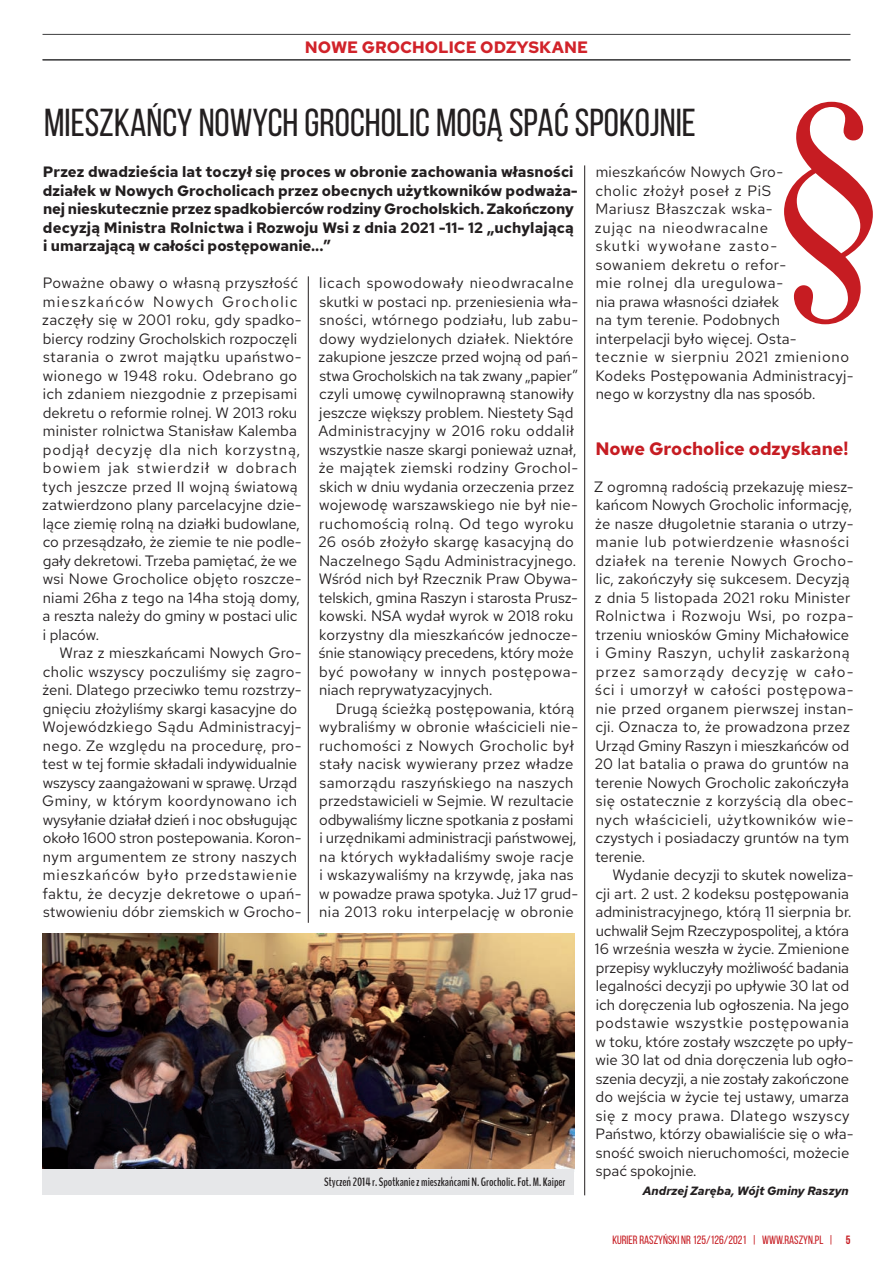
<style>
.page{position:relative;width:893px;height:1263px;background:#fff}
.page>*{position:absolute;margin:0;border:0;box-sizing:border-box;transform-origin:0 0}
._01_tytul{font:39px "Bebas Neue";color:#231f20}
._03_tekst{font:700 18px "Red Hat Text";color:#c61c22}
.t1{font:700 16.5px "Red Hat Text";color:#d1232a}
._03_tekst-2{font:15px/18.5px "Red Hat Text";letter-spacing:.01em;color:#231f20}
._03_tekst-3{font:700 15px/18.5px "Red Hat Text";color:#231f20}
._04_podpis_zdjecia{font:700 12px "Bench Nine";color:#231f20}
.t2{font:12px "Bebas Neue";color:#c61c22}
._03_tekst-4{font:italic 700 12px "Red Hat Text";color:#231f20}
.s1{font-weight:700}
</style>
<div class="page">
<hr style="left:43px;top:34px;width:807px;height:1px;background:#3e3e3f">
<hr style="left:43px;top:59px;width:807px;height:1px;background:#3e3e3f">
<hr style="left:43px;top:60px;width:807px;height:1px;background:#3e3e3f">
<hr style="left:308px;top:276px;width:1px;height:647px;background:#231f20">
<hr style="left:584px;top:165px;width:1px;height:1030px;background:#231f20">
<svg style="left:784px;top:102px;width:89px;height:222px"></svg>
<img style="left:43px;top:933px;width:531px;height:236px">
<div style="left:43px;top:1169px;width:531px;height:26px;background:#e6e7e9"></div>
<p class="t1" style="left:305px;top:36px;width:285px">NOWE GROCHOLICE ODZYSKANE</p>
<p class="_01_tytul" style="left:44px;top:101px;width:653px">MIESZKAŃCY NOWYCH GROCHOLIC MOGĄ SPAĆ SPOKOJNIE</p>
<p class="_03_tekst-3" style="left:43px;top:163px;width:537px">Przez dwadzieścia lat toczył się proces w obronie zachowania własności działek w Nowych Grocholicach przez obecnych użytkowników podważa&shy;nej nieskutecznie przez spadkobierców rodziny Grocholskich. Zakończony decyzją Ministra Rolnictwa i Rozwoju Wsi z dnia 2021 -11- 12 „uchylającą i umarzającą w całości postępowanie...”</p>
<p class="_03_tekst-2" style="left:42px;top:273px;width:261px">Poważne obawy o własną przyszłość mieszkańców Nowych Grocholic zaczęły się w 2001 roku, gdy spadko&shy;biercy rodziny Grocholskich rozpoczęli starania o zwrot majątku upaństwo&shy;wionego w 1948 roku. Odebrano go ich zdaniem niezgodnie z przepisami dekretu o reformie rolnej. W 2013 roku minister rolnictwa Stanisław Kalemba podjął decyzję dla nich korzystną, bowiem jak stwierdził w dobrach tych jeszcze przed II wojną światową zatwierdzono plany parcelacyjne dzie&shy;lące ziemię rolną na działki budowlane, co przesądzało, że ziemie te nie podle&shy;gały dekretowi. Trzeba pamiętać, że we wsi Nowe Grocholice objęto roszcze&shy;niami 26ha z tego na 14ha stoją domy, a reszta należy do gminy w postaci ulic i placów.</p>
<p class="_03_tekst-2" style="left:42px;top:643px;width:261px;text-indent:17px">Wraz z mieszkańcami Nowych Gro&shy;cholic wszyscy poczuliśmy się zagro&shy;żeni. Dlatego przeciwko temu rozstrzy&shy;gnięciu złożyliśmy skargi kasacyjne do Wojewódzkiego Sądu Administracyj&shy;nego. Ze względu na procedurę, pro&shy;test w tej formie składali indywidualnie wszyscy zaangażowani w sprawę. Urząd Gminy, w którym koordynowano ich wysyłanie działał dzień i noc obsługując około 1600 stron postepowania. Koron&shy;nym argumentem ze strony naszych mieszkańców było przedstawienie faktu, że decyzje dekretowe o upań&shy;stwowieniu dóbr ziemskich w Grocho-</p>
<p class="_03_tekst-2" style="left:595px;top:162px;width:260px">mieszkańców Nowych Gro-<br>cholic złożył poseł z PiS<br>Mariusz Błaszczak wska-<br>zując na nieodwracalne<br>skutki wywołane zasto-<br>sowaniem dekretu o refor-<br>mie rolnej dla uregulowa-<br>nia prawa własności działek<br>na tym terenie. Podobnych interpelacji było więcej. Osta-<br>tecznie w sierpniu 2021 zmieniono<br>Kodeks Postępowania Administracyj&shy;nego w korzystny dla nas sposób.</p>
<p class="_03_tekst" style="left:595px;top:436px;width:254px">Nowe Grocholice odzyskane!</p>
<p class="_03_tekst-2" style="left:594px;top:477px;width:261px">Z ogromną radością przekazuję miesz&shy;kańcom Nowych Grocholic informację, że nasze długoletnie starania o utrzy&shy;manie lub potwierdzenie własności działek na terenie Nowych Grocho&shy;lic, zakończyły się sukcesem. Decyzją z dnia 5 listopada 2021 roku Minister Rolnictwa i Rozwoju Wsi, po rozpa&shy;trzeniu wniosków Gminy Michałowice i Gminy Raszyn, uchylił zaskarżoną przez samorządy decyzję w cało&shy;ści i umorzył w całości postępowa&shy;nie przed organem pierwszej instan&shy;cji. Oznacza to, że prowadzona przez Urząd Gminy Raszyn i mieszkańców od 20 lat batalia o prawa do gruntów na terenie Nowych Grocholic zakończyła się ostatecznie z korzyścią dla obec&shy;nych właścicieli, użytkowników wie&shy;czystych i posiadaczy gruntów na tym terenie.</p>
<p class="_03_tekst-2" style="left:595px;top:865px;width:260px;text-indent:17px">Wydanie decyzji to skutek noweliza&shy;cji art. 2 ust. 2 kodeksu postępowania administracyjnego, którą 11 sierpnia br. uchwalił Sejm Rzeczypospolitej, a która 16 września weszła w życie. Zmienione przepisy wykluczyły możliwość badania legalności decyzji po upływie 30 lat od ich doręczenia lub ogłoszenia. Na jego podstawie wszystkie postępowania w toku, które zostały wszczęte po upły&shy;wie 30 lat od dnia doręczenia lub ogło&shy;szenia decyzji, a nie zostały zakończone do wejścia w życie tej ustawy, umarza się z mocy prawa. Dlatego wszyscy Państwo, którzy obawialiście się o wła&shy;sność swoich nieruchomości, możecie spać spokojnie.</p>
<p class="_03_tekst-4" style="left:643px;top:1182px;width:208px">Andrzej Zaręba, Wójt Gminy Raszyn</p>
<p class="_03_tekst-2" style="left:318px;top:273px;width:261px">licach spowodowały nieodwracalne skutki w postaci np. przeniesienia wła&shy;sności, wtórnego podziału, lub zabu&shy;dowy wydzielonych działek. Niektóre zakupione jeszcze przed wojną od pań&shy;stwa Grocholskich na tak zwany „papier” czyli umowę cywilnoprawną stanowiły jeszcze większy problem. Niestety Sąd Administracyjny w 2016 roku oddalił wszystkie nasze skargi ponieważ uznał, że majątek ziemski rodziny Grochol&shy;skich w dniu wydania orzeczenia przez wojewodę warszawskiego nie był nie&shy;ruchomością rolną. Od tego wyroku 26 osób złożyło skargę kasacyjną do Naczelnego Sądu Administracyjnego.<br>Wśród nich był Rzecznik Praw Obywa&shy;telskich, gmina Raszyn i starosta Prusz&shy;kowski. NSA wydał wyrok w 2018 roku korzystny dla mieszkańców jednocze&shy;śnie stanowiący precedens, który może być powołany w innych postępowa&shy;niach reprywatyzacyjnych.</p>
<p class="_03_tekst-2" style="left:319px;top:699px;width:261px;text-indent:17px">Drugą ścieżką postępowania, którą wybraliśmy w obronie właścicieli nie&shy;ruchomości z Nowych Grocholic był stały nacisk wywierany przez władze samorządu raszyńskiego na naszych przedstawicieli w Sejmie. W rezultacie odbywaliśmy liczne spotkania z posłami i urzędnikami administracji państwowej, na których wykładaliśmy swoje racje i wskazywaliśmy na krzywdę, jaka nas w powadze prawa spotyka. Już 17 grud&shy;nia 2013 roku interpelację w obronie</p>
<p class="_04_podpis_zdjecia" style="left:324px;top:1174px;width:243px">Styczeń 2014 r. Spotkanie z mieszkańcami N. Grocholic. Fot. M. Kaiper</p>
<p class="t2" style="left:612px;top:1233px;width:240px">KURIER RASZYŃSKI NR 125/126/2021 | WWW.RASZYN.PL | <span class="s1">5</span></p>
</div>
